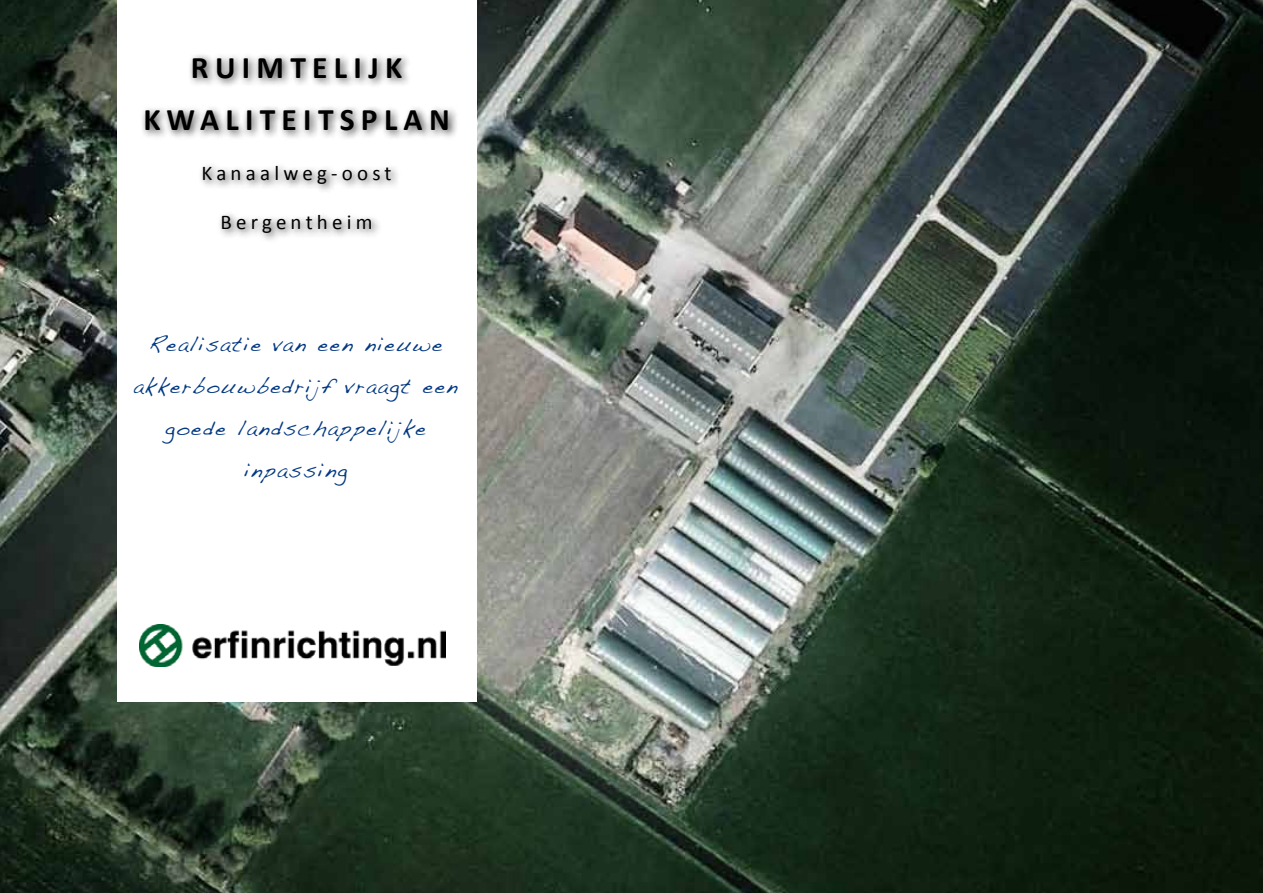
<style>
.page{position:relative;width:1263px;height:893px;background:#fff}
.page>*{position:absolute;margin:0;border:0;box-sizing:border-box;transform-origin:0 0}
.t1{font:700 31.5px/52.5px "Calibri";letter-spacing:.2em;color:#000;text-align:center}
.t2{font:21px/42px "Handwriting Dakota";letter-spacing:.08em;color:#003882;text-align:center}
.t3{font:21px "Calibri";letter-spacing:.2em;color:#000}
</style>
<div class="page">
<img style="left:0;top:0;width:1263px;height:893px">
<div style="left:117px;top:0;width:359px;height:702px;background:#fff"></div>
<div style="left:141px;top:53px;width:318px;height:190px;background:#000;opacity:.75"></div>
<img style="left:140px;top:625px;width:305px;height:42px">
<h1 class="t1" style="left:143px;top:39px;width:308px">RUIMTELIJK<br>KWALITEITSPLAN</h1>
<p class="t3" style="left:202px;top:160px;width:191px">Kanaalweg-oost</p>
<p class="t3" style="left:221px;top:209px;width:153px">Bergentheim</p>
<p class="t2" style="left:134px;top:323px;width:325px">Realisatie van een nieuwe akkerbouwbedrijf vraagt een goede landschappelijke inpassing</p>
</div>
